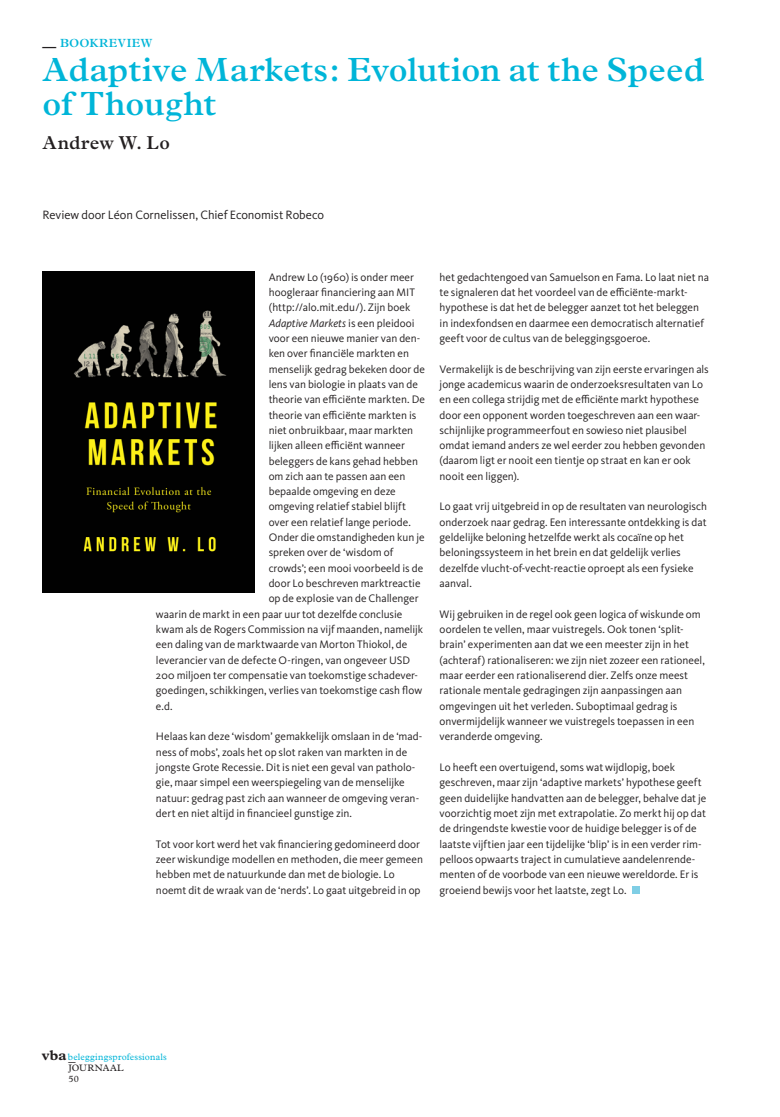
<style>
.page{position:relative;width:780px;height:1117px;background:#fff}
.page>*{position:absolute;margin:0;border:0;box-sizing:border-box;transform-origin:0 0}
.t1{font:600 33.75px/33.8px "Plantin";color:#00b5d8}
.t2{font:600 18.75px "Plantin";letter-spacing:.02em;color:#231f20}
.t3{font:700 14.25px "Plantin";color:#231f20}
.t4{font:12.5px "Kievit OT";letter-spacing:-.005em;color:#231f20}
.t5{font:600 11.88px "Plantin";letter-spacing:.01em;color:#00b5d8}
.t6{font:11.25px/15.2px "Kievit OT";color:#231f20}
.t7{font:italic 11.25px "Kievit OT";color:#231f20}
.t8{font:9.38px "Plantin";letter-spacing:.02em;color:#00b5d8}
.t9{font:9.38px/10.6px "Plantin";letter-spacing:.025em;color:#231f20}
.s1{font-size:13.75px;color:#231f20}
.s2{font-style:normal}
.s3{font-weight:700;font-size:14.25px;color:#231f20}
</style>
<div class="page">
<div style="left:632px;top:886px;width:7px;height:7px;background:#7fcee5"></div>
<img style="left:43px;top:272px;width:211px;height:320px">
<p class="t5" style="left:43px;top:36px;width:111px"><span class="s1">—</span> BOOKREVIEW</p>
<h1 class="t1" style="left:43px;top:53px;width:663px">Adaptive Markets: Evolution at the Speed of Thought</h1>
<h2 class="t2" style="left:43px;top:132px;width:129px">Andrew W. Lo</h2>
<p class="t4" style="left:43px;top:208px;width:283px">Review door Léon Cornelissen, Chief Economist Robeco</p>
<p class="t6" style="left:269px;top:269px;width:147px">Andrew Lo (1960) is onder meer</p>
<p class="t6" style="left:269px;top:285px;width:148px">hoogleraar financiering aan MIT</p>
<p class="t6" style="left:269px;top:300px;width:143px">(http://alo.mit.edu/). Zijn boek</p>
<p class="t7" style="left:269px;top:316px;width:147px">Adaptive Markets <span class="s2">is een pleidooi</span></p>
<p class="t6" style="left:269px;top:330px;width:153px">voor een nieuwe manier van den-</p>
<p class="t6" style="left:269px;top:346px;width:142px">ken over financiële markten en</p>
<p class="t6" style="left:269px;top:361px;width:158px">menselijk gedrag bekeken door de</p>
<p class="t6" style="left:269px;top:376px;width:151px">lens van biologie in plaats van de</p>
<p class="t6" style="left:269px;top:392px;width:158px">theorie van efficiënte markten. De</p>
<p class="t6" style="left:269px;top:407px;width:149px">theorie van efficiënte markten is</p>
<p class="t6" style="left:269px;top:422px;width:146px">niet onbruikbaar, maar markten</p>
<p class="t6" style="left:269px;top:438px;width:138px">lijken alleen efficiënt wanneer</p>
<p class="t6" style="left:269px;top:453px;width:151px">beleggers de kans gehad hebben</p>
<p class="t6" style="left:269px;top:468px;width:138px">om zich aan te passen aan een</p>
<p class="t6" style="left:269px;top:484px;width:129px">bepaalde omgeving en deze</p>
<p class="t6" style="left:269px;top:499px;width:139px">omgeving relatief stabiel blijft</p>
<p class="t6" style="left:269px;top:514px;width:144px">over een relatief lange periode.</p>
<p class="t6" style="left:269px;top:530px;width:157px">Onder die omstandigheden kun je</p>
<p class="t6" style="left:269px;top:545px;width:126px">spreken over de ‘wisdom of</p>
<p class="t6" style="left:269px;top:560px;width:156px">crowds’; een mooi voorbeeld is de</p>
<p class="t6" style="left:269px;top:575px;width:153px">door Lo beschreven marktreactie</p>
<p class="t6" style="left:269px;top:591px;width:151px">op de explosie van de Challenger</p>
<p class="t6" style="left:156px;top:606px;width:248px">waarin de markt in een paar uur tot dezelfde conclusie</p>
<p class="t6" style="left:156px;top:621px;width:269px">kwam als de Rogers Commission na vijf maanden, namelijk</p>
<p class="t6" style="left:156px;top:637px;width:253px">een daling van de marktwaarde van Morton Thiokol, de</p>
<p class="t6" style="left:156px;top:652px;width:256px">leverancier van de defecte O-ringen, van ongeveer USD</p>
<p class="t6" style="left:156px;top:667px;width:263px">200 miljoen ter compensatie van toekomstige schadever-</p>
<p class="t6" style="left:156px;top:683px;width:268px">goedingen, schikkingen, verlies van toekomstige cash flow</p>
<p class="t6" style="left:156px;top:698px;width:18px">e.d.</p>
<p class="t6" style="left:156px;top:729px;width:268px">Helaas kan deze ‘wisdom’ gemakkelijk omslaan in de ‘mad&shy;ness of mobs’, zoals het op slot raken van markten in de jongste Grote Recessie. Dit is niet een geval van patholo&shy;gie, maar simpel een weerspiegeling van de menselijke natuur: gedrag past zich aan wanneer de omgeving veran&shy;dert en niet altijd in financieel gunstige zin.</p>
<p class="t6" style="left:156px;top:836px;width:268px">Tot voor kort werd het vak financiering gedomineerd door zeer wiskundige modellen en methoden, die meer gemeen hebben met de natuurkunde dan met de biologie. Lo noemt dit de wraak van de ‘nerds’. Lo gaat uitgebreid in op</p>
<p class="t6" style="left:439px;top:269px;width:271px">het gedachtengoed van Samuelson en Fama. Lo laat niet na te signaleren dat het voordeel van de efficiënte-markt&shy;hypothese is dat het de belegger aanzet tot het beleggen in indexfondsen en daarmee een democratisch alternatief geeft voor de cultus van de beleggingsgoeroe.</p>
<p class="t6" style="left:439px;top:361px;width:271px">Vermakelijk is de beschrijving van zijn eerste ervaringen als jonge academicus waarin de onderzoeksresultaten van Lo en een collega strijdig met de efficiënte markt hypothese door een opponent worden toegeschreven aan een waar&shy;schijnlijke programmeerfout en sowieso niet plausibel omdat iemand anders ze wel eerder zou hebben gevonden (daarom ligt er nooit een tientje op straat en kan er ook nooit een liggen).</p>
<p class="t6" style="left:439px;top:499px;width:269px">Lo gaat vrij uitgebreid in op de resultaten van neurologisch onderzoek naar gedrag. Een interessante ontdekking is dat geldelijke beloning hetzelfde werkt als cocaïne op het beloningssysteem in het brein en dat geldelijk verlies dezelfde vlucht-of-vecht-reactie oproept als een fysieke aanval.</p>
<p class="t6" style="left:439px;top:606px;width:267px">Wij gebruiken in de regel ook geen logica of wiskunde om oordelen te vellen, maar vuistregels. Ook tonen ‘split&shy;brain’ experimenten aan dat we een meester zijn in het (achteraf) rationaliseren: we zijn niet zozeer een rationeel, maar eerder een rationaliserend dier. Zelfs onze meest rationale mentale gedragingen zijn aanpassingen aan omgevingen uit het verleden. Suboptimaal gedrag is onvermijdelijk wanneer we vuistregels toepassen in een veranderde omgeving.</p>
<p class="t6" style="left:439px;top:759px;width:268px">Lo heeft een overtuigend, soms wat wijdlopig, boek geschreven, maar zijn ‘adaptive markets’ hypothese geeft geen duidelijke handvatten aan de belegger, behalve dat je voorzichtig moet zijn met extrapolatie. Zo merkt hij op dat de dringendste kwestie voor de huidige belegger is of de laatste vijftien jaar een tijdelijke ‘blip’ is in een verder rim&shy;pelloos opwaarts traject in cumulatieve aandelenrende&shy;menten of de voorbode van een nieuwe wereldorde. Er is groeiend bewijs voor het laatste, zegt Lo.</p>
<p class="t8" style="left:42px;top:1051px;width:127px"><span class="s3">vba</span>beleggingsprofessionals</p>
<p class="t3" style="left:69px;top:1047px;width:9px">_</p>
<p class="t9" style="left:68px;top:1062px;width:57px">JOURNAAL<br>50</p>
</div>
